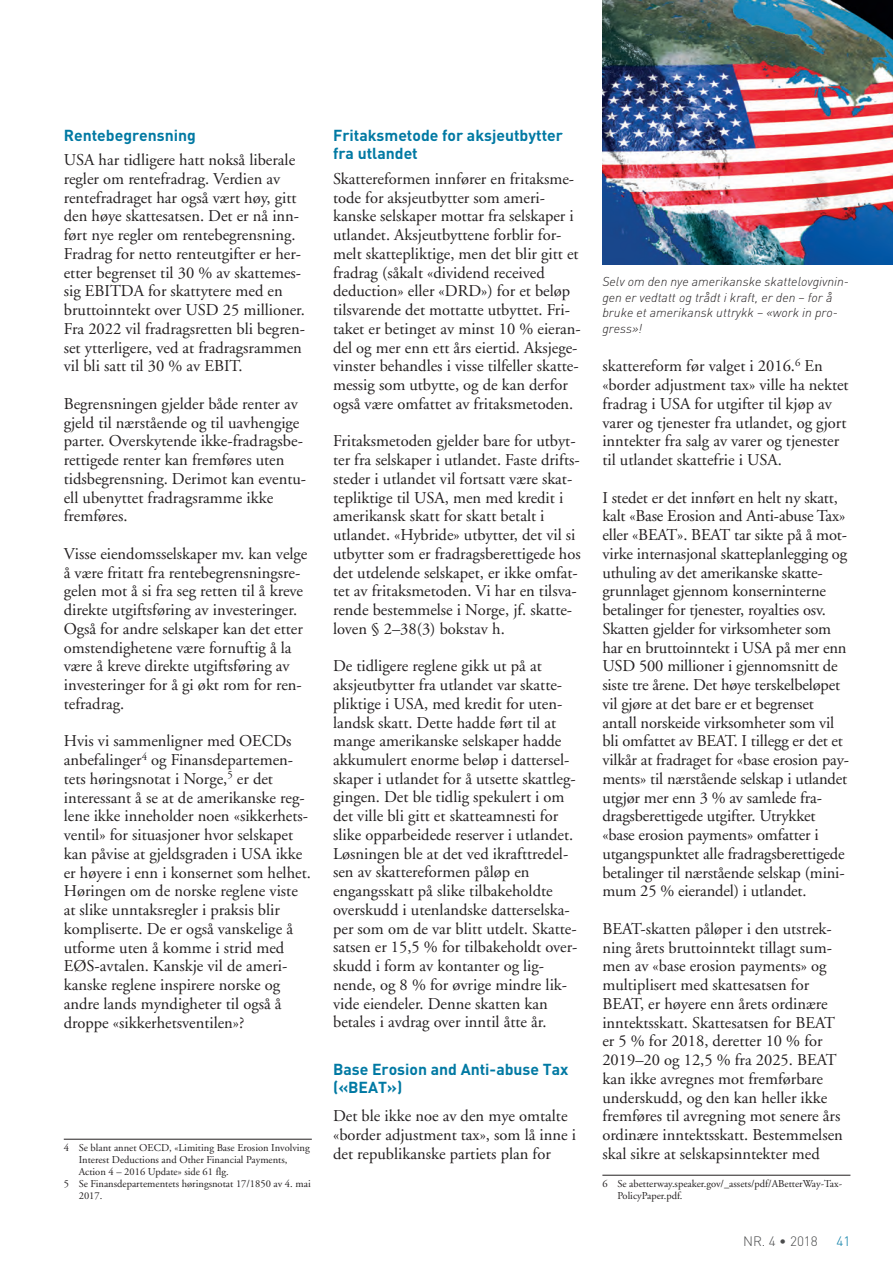
<style>
.page{position:relative;width:893px;height:1263px;background:#fff}
.page>*{position:absolute;margin:0;border:0;box-sizing:border-box;transform-origin:0 0}
.t1{font:16.5px/18.8px "Adobe Garamond";color:#231f20}
.t2{font:700 15.75px/18px "DIN";color:#0079a3}
.t3{font:300 13.5px "DIN";color:#4b4c4d}
.t4{font:300 13.5px "DIN";color:#0079a3}
.t5{font:italic 300 12.75px/15.8px "DIN";color:#231f20}
.t6{font:10.5px/12px "Adobe Garamond";color:#231f20}
</style>
<div class="page">
<hr style="left:64px;top:1139px;width:248px;height:1px;background:#231f20">
<hr style="left:602px;top:1175px;width:248px;height:1px;background:#231f20">
<img style="left:602px;top:0;width:291px;height:265px">
<p class="t2" style="left:64px;top:125px;width:134px">Rentebegrensning</p>
<p class="t1" style="left:64px;top:151px;width:243px">USA har tidligere hatt nokså liberale regler om rentefradrag. Verdien av rentefradraget har også vært høy, gitt den høye skattesatsen. Det er nå inn&shy;ført nye regler om rentebegrensning.<br>Fradrag for netto renteutgifter er her&shy;etter begrenset til 30 % av skattemes&shy;sig EBITDA for skattytere med en bruttoinntekt over USD 25 millioner.<br>Fra 2022 vil fradragsretten bli begren&shy;set ytterligere, ved at fradragsrammen vil bli satt til 30 % av EBIT.</p>
<p class="t1" style="left:64px;top:395px;width:243px">Begrensningen gjelder både renter av gjeld til nærstående og til uavhengige parter. Overskytende ikke-fradragsbe&shy;rettigede renter kan fremføres uten tidsbegrensning. Derimot kan eventu&shy;ell ubenyttet fradragsramme ikke fremføres.</p>
<p class="t1" style="left:64px;top:545px;width:245px">Visse eiendomsselskaper mv. kan velge å være fritatt fra rentebegrensningsre&shy;gelen mot å si fra seg retten til å kreve direkte utgiftsføring av investeringer.<br>Også for andre selskaper kan det etter omstendighetene være fornuftig å la være å kreve direkte utgiftsføring av investeringer for å gi økt rom for ren&shy;tefradrag.</p>
<p class="t1" style="left:64px;top:732px;width:249px">Hvis vi sammenligner med OECDs anbefalinger<sup>4</sup> og Finansdepartemen&shy;tets høringsnotat i Norge,<sup>5</sup> er det interessant å se at de amerikanske reg&shy;lene ikke inneholder noen «sikkerhets&shy;ventil» for situasjoner hvor selskapet kan påvise at gjeldsgraden i USA ikke er høyere i enn i konsernet som helhet.<br>Høringen om de norske reglene viste at slike unntaksregler i praksis blir kompliserte. De er også vanskelige å utforme uten å komme i strid med EØS-avtalen. Kanskje vil de ameri&shy;kanske reglene inspirere norske og andre lands myndigheter til også å droppe «sikkerhetsventilen»?</p>
<p class="t6" style="left:64px;top:1142px;width:248px">4 Se blant annet OECD, «Limiting Base Erosion Involving</p>
<p class="t6" style="left:79px;top:1154px;width:210px">Interest Deductions and Other Financial Payments,</p>
<p class="t6" style="left:79px;top:1166px;width:151px">Action 4 – 2016 Update» side 61 flg.</p>
<p class="t6" style="left:64px;top:1178px;width:248px">5 Se Finansdepartementets høringsnotat 17/1850 av 4. mai</p>
<p class="t6" style="left:79px;top:1190px;width:25px">2017.</p>
<p class="t2" style="left:333px;top:125px;width:231px">Fritaksmetode for aksjeutbytter fra utlandet</p>
<p class="t1" style="left:333px;top:170px;width:248px">Skattereformen innfører en fritaksme&shy;tode for aksjeutbytter som ameri&shy;kanske selskaper mottar fra selskaper i utlandet. Aksjeutbyttene forblir for&shy;melt skattepliktige, men det blir gitt et fradrag (såkalt «dividend received deduction» eller «DRD») for et beløp tilsvarende det mottatte utbyttet. Fri&shy;taket er betinget av minst 10 % eieran&shy;del og mer enn ett års eiertid. Aksjege&shy;vinster behandles i visse tilfeller skatte&shy;messig som utbytte, og de kan derfor også være omfattet av fritaksmetoden.</p>
<p class="t1" style="left:333px;top:432px;width:249px">Fritaksmetoden gjelder bare for utbyt&shy;ter fra selskaper i utlandet. Faste drifts&shy;steder i utlandet vil fortsatt være skat&shy;tepliktige til USA, men med kredit i amerikansk skatt for skatt betalt i utlandet. «Hybride» utbytter, det vil si utbytter som er fradragsberettigede hos det utdelende selskapet, er ikke omfat&shy;tet av fritaksmetoden. Vi har en tilsva&shy;rende bestemmelse i Norge, jf. skatte&shy;loven § 2–38(3) bokstav h.</p>
<p class="t1" style="left:333px;top:657px;width:245px">De tidligere reglene gikk ut på at aksjeutbytter fra utlandet var skatte&shy;pliktige i USA, med kredit for uten&shy;landsk skatt. Dette hadde ført til at mange amerikanske selskaper hadde akkumulert enorme beløp i dattersel&shy;skaper i utlandet for å utsette skattleg&shy;gingen. Det ble tidlig spekulert i om det ville bli gitt et skatteamnesti for slike opparbeidede reserver i utlandet.<br>Løsningen ble at det ved ikrafttredel&shy;sen av skattereformen påløp en engangsskatt på slike tilbakeholdte overskudd i utenlandske datterselska&shy;per som om de var blitt utdelt. Skatte&shy;satsen er 15,5 % for tilbakeholdt over&shy;skudd i form av kontanter og lig&shy;nende, og 8 % for øvrige mindre lik&shy;vide eiendeler. Denne skatten kan betales i avdrag over inntil åtte år.</p>
<p class="t2" style="left:333px;top:1060px;width:237px">Base Erosion and Anti-abuse Tax («BEAT»)</p>
<p class="t1" style="left:333px;top:1107px;width:244px">Det ble ikke noe av den mye omtalte «border adjustment tax», som lå inne i det republikanske partiets plan for</p>
<p class="t5" style="left:602px;top:273px;width:246px">Selv om den nye amerikanske skattelovgivnin&shy;gen er vedtatt og trådt i kraft, er den – for å bruke et amerikansk uttrykk – «work in pro&shy;gress»!</p>
<p class="t1" style="left:602px;top:357px;width:248px">skattereform før valget i 2016.<sup>6</sup> En «border adjustment tax» ville ha nektet fradrag i USA for utgifter til kjøp av varer og tjenester fra utlandet, og gjort inntekter fra salg av varer og tjenester til utlandet skattefrie i USA.</p>
<p class="t1" style="left:602px;top:488px;width:248px">I stedet er det innført en helt ny skatt, kalt «Base Erosion and Anti-abuse Tax» eller «BEAT». BEAT tar sikte på å mot&shy;virke internasjonal skatteplanlegging og uthuling av det amerikanske skatte&shy;grunnlaget gjennom konserninterne betalinger for tjenester, royalties osv.<br>Skatten gjelder for virksomheter som har en bruttoinntekt i USA på mer enn USD 500 millioner i gjennomsnitt de siste tre årene. Det høye terskelbeløpet vil gjøre at det bare er et begrenset antall norskeide virksomheter som vil bli omfattet av BEAT. I tillegg er det et vilkår at fradraget for «base erosion pay&shy;ments» til nærstående selskap i utlandet utgjør mer enn 3 % av samlede fra&shy;dragsberettigede utgifter. Utrykket «base erosion payments» omfatter i utgangspunktet alle fradragsberettigede betalinger til nærstående selskap (mini&shy;mum 25 % eierandel) i utlandet.</p>
<p class="t1" style="left:602px;top:919px;width:242px">BEAT-skatten påløper i den utstrek&shy;ning årets bruttoinntekt tillagt sum&shy;men av «base erosion payments» og multiplisert med skattesatsen for BEAT, er høyere enn årets ordinære inntektsskatt. Skattesatsen for BEAT er 5 % for 2018, deretter 10 % for 2019–20 og 12,5 % fra 2025. BEAT kan ikke avregnes mot fremførbare underskudd, og den kan heller ikke fremføres til avregning mot senere års ordinære inntektsskatt. Bestemmelsen skal sikre at selskapsinntekter med</p>
<p class="t6" style="left:617px;top:1178px;width:226px;text-indent:-15px">6 Se abetterway.speaker.gov/_assets/pdf/ABetterWay-Tax-<br>PolicyPaper.pdf.</p>
<p class="t3" style="left:743px;top:1232px;width:76px">NR. 4 • 2018</p>
<p class="t4" style="left:836px;top:1232px;width:16px">41</p>
</div>
